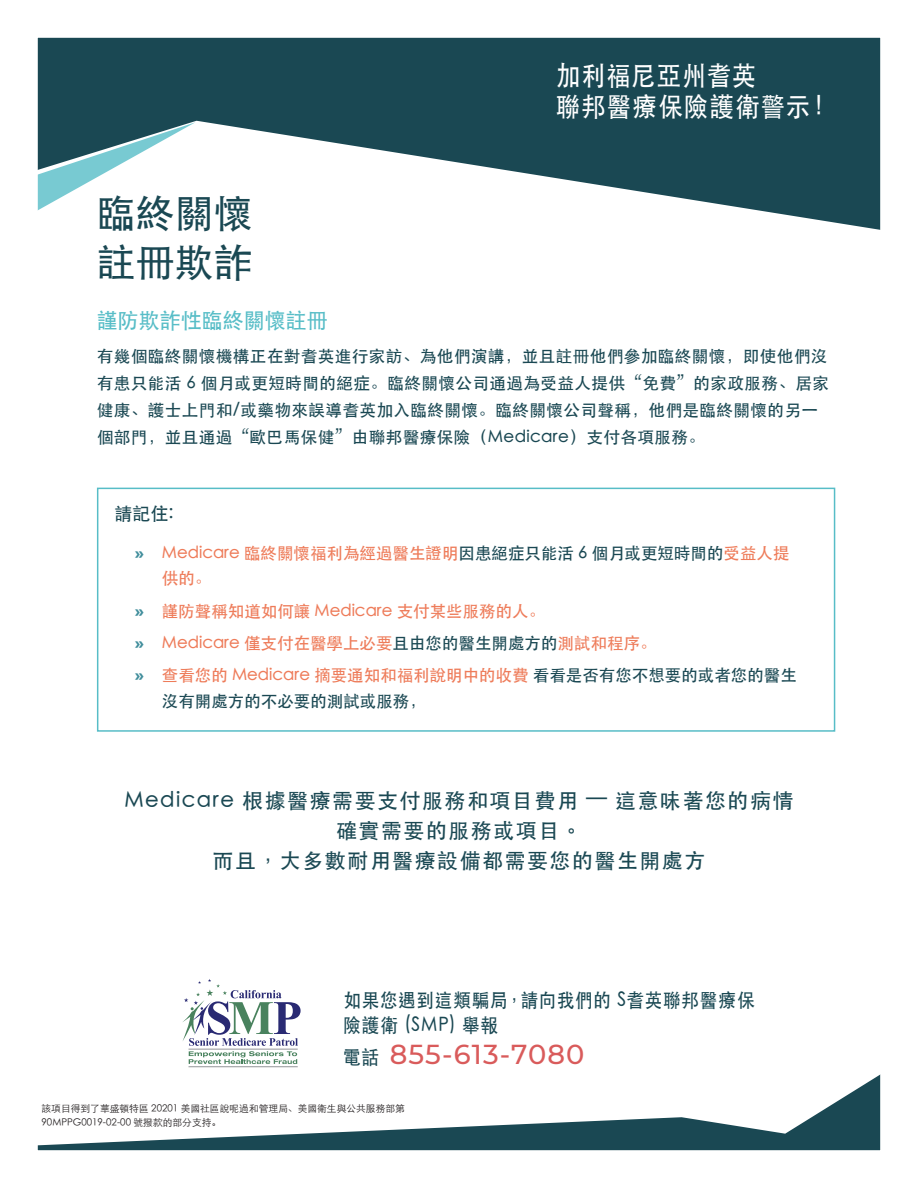
<style>
.page{position:relative;width:918px;height:1188px;background:#fff}
.page>*{position:absolute;margin:0;border:0;box-sizing:border-box;transform-origin:0 0}
.t1{font:500 39px "ST Heiti SC";color:#1a4853}
.t2{font:500 27.3px "Montserrat";letter-spacing:.04em;color:#d95b5b}
.t3{font:500 27px "ST Heiti TC";letter-spacing:.045em;color:#fff;scale:.9 1}
.t4{font:500 21.6px "ST Heiti SC";color:#57bdc7}
.t5{font:500 21px/30px "ST Heiti TC";letter-spacing:.07em;color:#1a4853;text-align:center}
.t6{font:500 19.5px/25.5px "ST Heiti TC";letter-spacing:.045em;color:#1a4853;scale:.9 1}
.t7{font:500 18px "ST Heiti TC";color:#1a4853}
.t8{font:500 16.5px/27px "ST Heiti SC";letter-spacing:.02em;color:#1a4853}
.t9{font:500 16.5px/25.5px "ST Heiti SC";color:#ee7c5a}
.t10{font:500 16.5px/25.5px "ST Heiti SC";color:#1a4853}
.t11{font:300 9.75px "ST Heiti SC";color:#231f20}
.s1{font-family:"Montserrat";font-weight:700;color:#418e9c}
.s2{color:#1a4853}
.s3{color:#ee7c5a}
.s4{font-family:"ST Heiti TC";font-size:19.5px;color:#1a4853}
</style>
<div class="page">
<svg style="left:39px;top:39px;width:840px;height:191px;fill:#1a4853"></svg>
<hr style="left:189px;top:1066px;width:109px;height:1px;background:#939598">
<svg style="left:182px;top:979px;width:119px;height:85px"></svg>
<div style="left:97px;top:488px;width:738px;height:244px;border:2px solid #57bdc7"></div>
<svg style="left:39px;top:122px;width:156px;height:105px"></svg>
<svg style="left:39px;top:1075px;width:840px;height:74px"></svg>
<p class="t3" style="left:556px;top:60px;width:224px">加利福尼亞州耆英</p>
<p class="t3" style="left:556px;top:91px;width:308px">聯邦醫療保險護衛警示！</p>
<p class="t1" style="left:97px;top:191px;width:157px">臨終關懷</p>
<p class="t1" style="left:97px;top:241px;width:157px">註冊欺詐</p>
<p class="t4" style="left:97px;top:308px;width:233px">謹防欺詐性臨終關懷註冊</p>
<p class="t8" style="left:97px;top:342px;width:734px">有幾個臨終關懷機構正在對耆英進行家訪、為他們演講，並且註冊他們參加臨終關懷，即使他們沒有患只能活 6 個月或更短時間的絕症。臨終關懷公司通過為受益人提供“免費”的家政服務、居家健康、護士上門和/或藥物來誤導耆英加入臨終關懷。臨終關懷公司聲稱，他們是臨終關懷的另一個部門，並且通過“歐巴馬保健”由聯邦醫療保險（Medicare）支付各項服務。</p>
<p class="t7" style="left:115px;top:504px;width:60px">請記住:</p>
<p class="t9" style="left:162px;top:540px;width:629px;text-indent:-27px"><span class="s1">»</span> Medicare 臨終關懷福利為經過醫生證明<span class="s2">因患絕症只能活 6 個月或更短時間的</span>受益人提供的。</p>
<p class="t9" style="left:135px;top:598px;width:412px"><span class="s1">»</span> 謹防聲稱知道如何讓 Medicare 支付某些服務的人。</p>
<p class="t9" style="left:135px;top:630px;width:523px"><span class="s1">»</span> Medicare 僅支付在醫學上必要<span class="s2">且由您的醫生開處方的</span>測試和程序。</p>
<p class="t10" style="left:162px;top:662px;width:637px;text-indent:-27px"><span class="s1">»</span> <span class="s3">查看您的 Medicare 摘要通知和福利說明中的收費</span> 看看是否有您不想要的或者您的醫生沒有開處方的不必要的測試或服務，</p>
<p class="t5" style="left:124px;top:785px;width:671px">Medicare 根據醫療需要支付服務和項目費用 — 這意味著您的病情確實需要的服務或項目。</p>
<p class="t5" style="left:213px;top:845px;width:494px">而且，大多數耐用醫療設備都需要您的醫生開處方</p>
<p class="t6" style="left:343px;top:986px;width:459px">如果您遇到這類騙局，請向我們的 S耆英聯邦醫療保險護衛 (SMP) 舉報</p>
<p class="t2" style="left:343px;top:1036px;width:243px"><span class="s4">電話</span> 855-613-7080</p>
<p class="t11" style="left:42px;top:1100px;width:365px">該項目得到了華盛頓特區 20201 美國社區說呢過和管理局、美國衛生與公共服務部第</p>
<p class="t11" style="left:42px;top:1114px;width:181px">90MPPG0019-02-00 號撥款的部分支持。</p>
</div>
